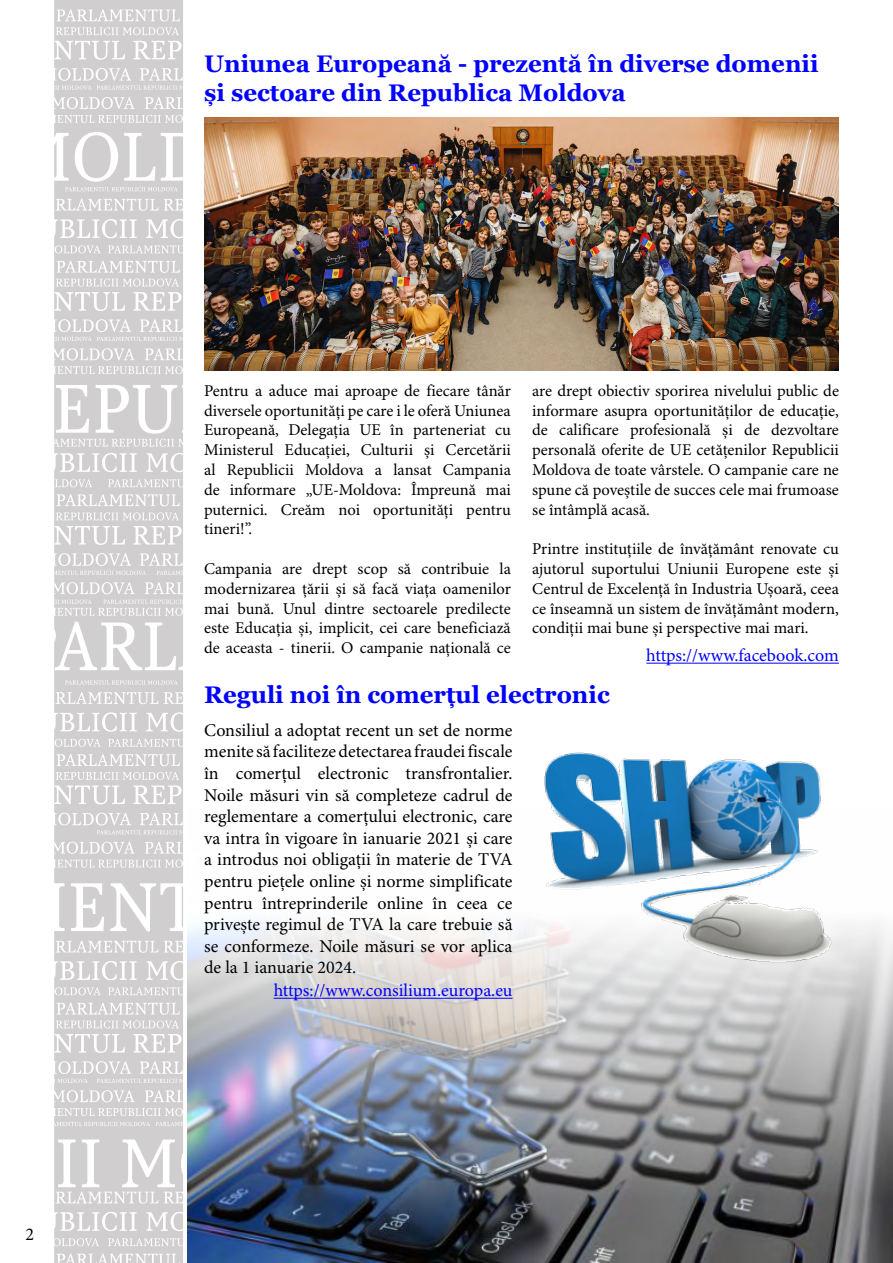
<style>
.page{position:relative;width:893px;height:1263px;background:#fff}
.page>*{position:absolute;margin:0;border:0;box-sizing:border-box;transform-origin:0 0}
.t1{font:700 24px/28.8px "Georgia";color:#00f}
.t2{font:18px/21.6px "Minion Pro";color:#000;text-align:justify}
.t3{font:18px "Minion Pro";color:#00f}
.t4{font:16.5px/19.8px "Minion Pro";color:#000;text-align:justify}
</style>
<div class="page">
<svg style="left:54px;top:0;width:129px;height:1263px;fill:#d0cece"></svg>
<svg style="left:54px;top:1090px;width:81px;height:12px"></svg>
<svg style="left:108px;top:987px;width:75px;height:8px"></svg>
<svg style="left:54px;top:479px;width:38px;height:8px"></svg>
<svg style="left:54px;top:739px;width:47px;height:8px"></svg>
<svg style="left:54px;top:600px;width:38px;height:4px"></svg>
<svg style="left:54px;top:571px;width:92px;height:4px"></svg>
<svg style="left:54px;top:1122px;width:96px;height:4px"></svg>
<svg style="left:54px;top:1061px;width:77px;height:22px;background:#dad8d8"></svg>
<img style="left:204px;top:118px;width:635px;height:253px">
<img style="left:187px;top:921px;width:706px;height:342px">
<hr style="left:646px;top:663px;width:193px;height:1px;background:#00f">
<hr style="left:274px;top:998px;width:239px;height:1px;background:#00f">
<img style="left:531px;top:752px;width:308px;height:222px">
<p class="t2" style="left:26px;top:1224px;width:10px">2</p>
<h1 class="t1" style="left:204px;top:50px;width:616px">Uniunea Europeană - prezentă în diverse domenii și sectoare din Republica Moldova</h1>
<p class="t4" style="left:204px;top:381px;width:308px">Pentru a aduce mai aproape de fiecare tânăr diversele oportunități pe care i le oferă Uniunea Europeană, Delegația UE în parteneriat cu Ministerul Educației, Culturii și Cercetării al Republicii Moldova a lansat Campania de informare „UE-Moldova: Împreună mai puternici. Creăm noi oportunități pentru tineri!”.</p>
<p class="t4" style="left:204px;top:559px;width:308px">Campania are drept scop să contribuie la modernizarea țării și să facă viața oamenilor mai bună. Unul dintre sectoarele predilecte este Educația și, implicit, cei care beneficiază de aceasta - tinerii. O campanie națională ce</p>
<p class="t4" style="left:532px;top:381px;width:308px">are drept obiectiv sporirea nivelului public de informare asupra oportunităților de educație, de calificare profesională și de dezvoltare personală oferite de UE cetățenilor Republicii Moldova de toate vârstele. O campanie care ne spune că poveștile de succes cele mai frumoase se întâmplă acasă.</p>
<p class="t4" style="left:532px;top:540px;width:308px">Printre instituțiile de învățământ renovate cu ajutorul suportului Uniunii Europene este și Centrul de Excelență în Industria Ușoară, ceea ce înseamnă un sistem de învățământ modern, condiții mai bune și perspective mai mari.</p>
<p class="t3" style="left:646px;top:645px;width:194px">https://www.facebook.com</p>
<h1 class="t1" style="left:204px;top:680px;width:407px">Reguli noi în comerțul electronic</h1>
<p class="t2" style="left:204px;top:720px;width:310px">Consiliul a adoptat recent un set de norme menite să faciliteze detectarea fraudei fiscale în comerțul electronic transfrontalier.<br>Noile măsuri vin să completeze cadrul de reglementare a comerțului electronic, care va intra în vigoare în ianuarie 2021 și care a introdus noi obligații în materie de TVA pentru piețele online și norme simplificate pentru întreprinderile online în ceea ce privește regimul de TVA la care trebuie să se conformeze. Noile măsuri se vor aplica de la 1 ianuarie 2024.</p>
<p class="t3" style="left:274px;top:980px;width:240px">https://www.consilium.europa.eu</p>
</div>
